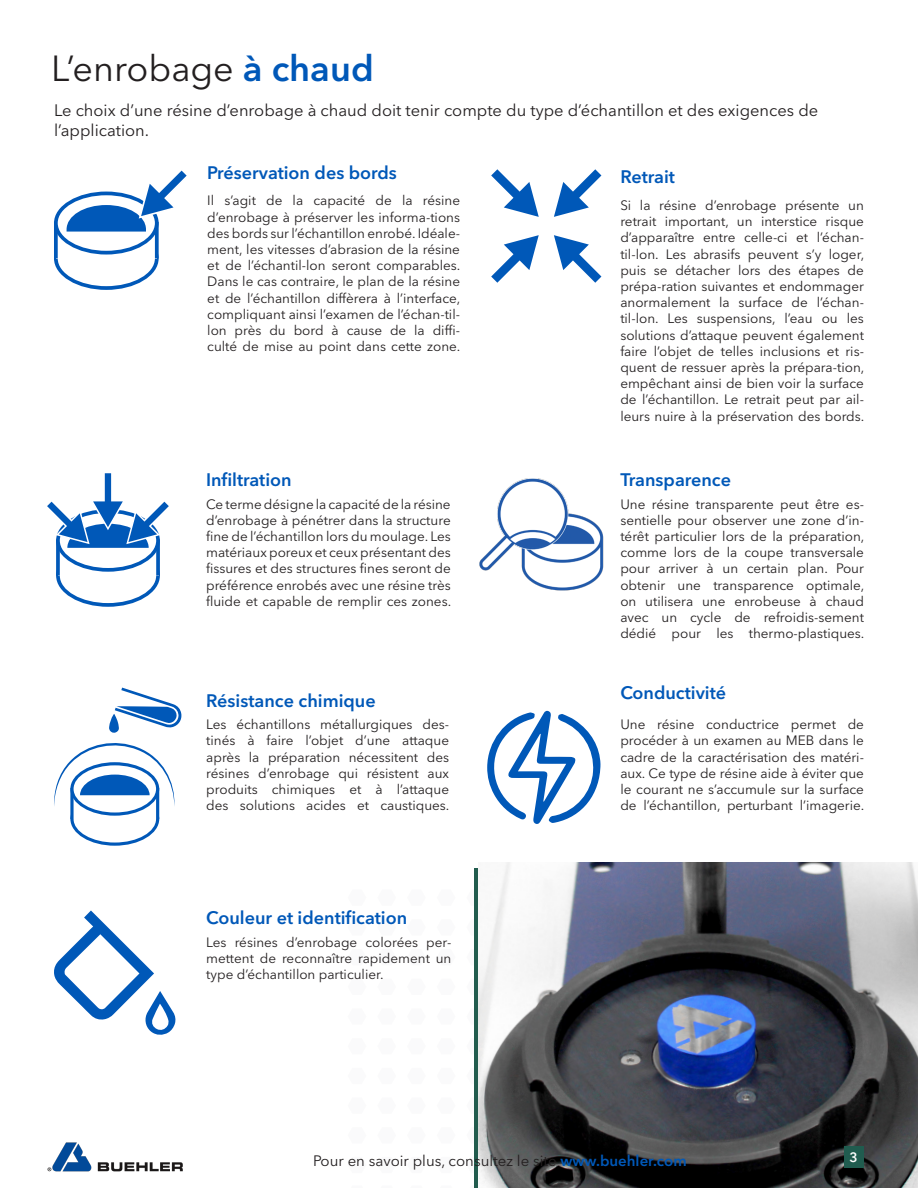
<style>
.page{position:relative;width:918px;height:1188px;background:#fff}
.page>*{position:absolute;margin:0;border:0;box-sizing:border-box;transform-origin:0 0}
.t1{font:36px "Avenir Next LT Pro";color:#231f20}
.t2{font:600 18px "Avenir Next LT Pro";color:#0058b8}
.Body_Copy{font:16.5px/19.8px "Avenir Next LT Pro";color:#231f20}
.t3{font:15px "Avenir Next LT Pro";color:#231f20}
.t4{font:13.5px/16.2px "Avenir Next LT Pro";color:#231f20;text-align:justify}
.t5{font:600 13.5px "Avenir Next LT Pro";color:#fff}
.s1{font-weight:600;color:#0058b8}
</style>
<div class="page">
<img style="left:479px;top:863px;width:439px;height:325px">
<svg style="left:491px;top:235px;width:48px;height:48px"></svg>
<svg style="left:554px;top:235px;width:47px;height:48px"></svg>
<svg style="left:491px;top:169px;width:48px;height:48px"></svg>
<svg style="left:554px;top:169px;width:47px;height:48px"></svg>
<svg style="left:47px;top:473px;width:122px;height:134px"></svg>
<svg style="left:54px;top:910px;width:122px;height:125px"></svg>
<svg style="left:54px;top:688px;width:128px;height:158px"></svg>
<svg style="left:487px;top:710px;width:113px;height:114px"></svg>
<svg style="left:54px;top:170px;width:133px;height:120px"></svg>
<img style="left:480px;top:478px;width:124px;height:113px">
<img style="left:47px;top:1142px;width:136px;height:30px">
<div style="left:844px;top:1146px;width:20px;height:21px;background:#205c4f"></div>
<p class="t1" style="left:51px;top:47px;width:324px">L’enrobage <span class="s1">à chaud</span></p>
<p class="Body_Copy" style="left:54px;top:100px;width:766px">Le choix d’une résine d’enrobage à chaud doit tenir compte du type d’échantillon et des exigences de l’application.</p>
<p class="t2" style="left:207px;top:162px;width:191px">Préservation des bords</p>
<p class="t2" style="left:620px;top:166px;width:56px">Retrait</p>
<p class="t4" style="left:207px;top:193px;width:254px">Il s’agit de la capacité de la résine</p>
<p class="t4" style="left:207px;top:209px;width:255px">d’enrobage à préserver les informa-tions des bords sur l’échantillon enrobé. Idéale&shy;ment, les vitesses d’abrasion de la résine et de l’échantil-lon seront comparables.<br>Dans le cas contraire, le plan de la résine et de l’échantillon diffèrera à l’interface, compliquant ainsi l’examen de l’échan-til&shy;lon près du bord à cause de la diffi&shy;culté de mise au point dans cette zone.</p>
<p class="t4" style="left:620px;top:197px;width:246px">Si la résine d’enrobage présente un retrait important, un interstice risque d’apparaître entre celle-ci et l’échan&shy;til-lon. Les abrasifs peuvent s’y loger, puis se détacher lors des étapes de prépa-ration suivantes et endommager anormalement la surface de l’échan&shy;til-lon. Les suspensions, l’eau ou les solutions d’attaque peuvent également faire l’objet de telles inclusions et ris&shy;quent de ressuer après la prépara-tion, empêchant ainsi de bien voir la surface de l’échantillon. Le retrait peut par ail&shy;leurs nuire à la préservation des bords.</p>
<p class="t2" style="left:206px;top:469px;width:87px">Infiltration</p>
<p class="t4" style="left:206px;top:496px;width:247px">Ce terme désigne la capacité de la résine d’enrobage à pénétrer dans la structure fine de l’échantillon lors du moulage. Les matériaux poreux et ceux présentant des fissures et des structures fines seront de préférence enrobés avec une résine très fluide et capable de remplir ces zones.</p>
<p class="t2" style="left:206px;top:689px;width:171px">Résistance chimique</p>
<p class="t4" style="left:206px;top:716px;width:245px">Les échantillons métallurgiques des&shy;tinés à faire l’objet d’une attaque après la préparation nécessitent des résines d’enrobage qui résistent aux produits chimiques et à l’attaque des solutions acides et caustiques.</p>
<p class="t2" style="left:206px;top:907px;width:202px">Couleur et identification</p>
<p class="t4" style="left:206px;top:934px;width:247px">Les résines d’enrobage colorées per&shy;mettent de reconnaître rapidement un type d’échantillon particulier.</p>
<p class="t2" style="left:620px;top:469px;width:112px">Transparence</p>
<p class="t4" style="left:620px;top:496px;width:246px">Une résine transparente peut être es&shy;sentielle pour observer une zone d’in&shy;térêt particulier lors de la préparation, comme lors de la coupe transversale pour arriver à un certain plan. Pour obtenir une transparence optimale, on utilisera une enrobeuse à chaud avec un cycle de refroidis-sement dédié pour les thermo-plastiques.</p>
<p class="t2" style="left:620px;top:682px;width:107px">Conductivité</p>
<p class="t4" style="left:620px;top:716px;width:246px">Une résine conductrice permet de procéder à un examen au MEB dans le cadre de la caractérisation des matéri&shy;aux. Ce type de résine aide à éviter que le courant ne s’accumule sur la surface de l’échantillon, perturbant l’imagerie.</p>
<p class="t3" style="left:313px;top:1152px;width:375px">Pour en savoir plus, consultez le site <span class="s1">www.buehler.com</span></p>
<p class="t5" style="left:849px;top:1149px;width:10px">3</p>
</div>
